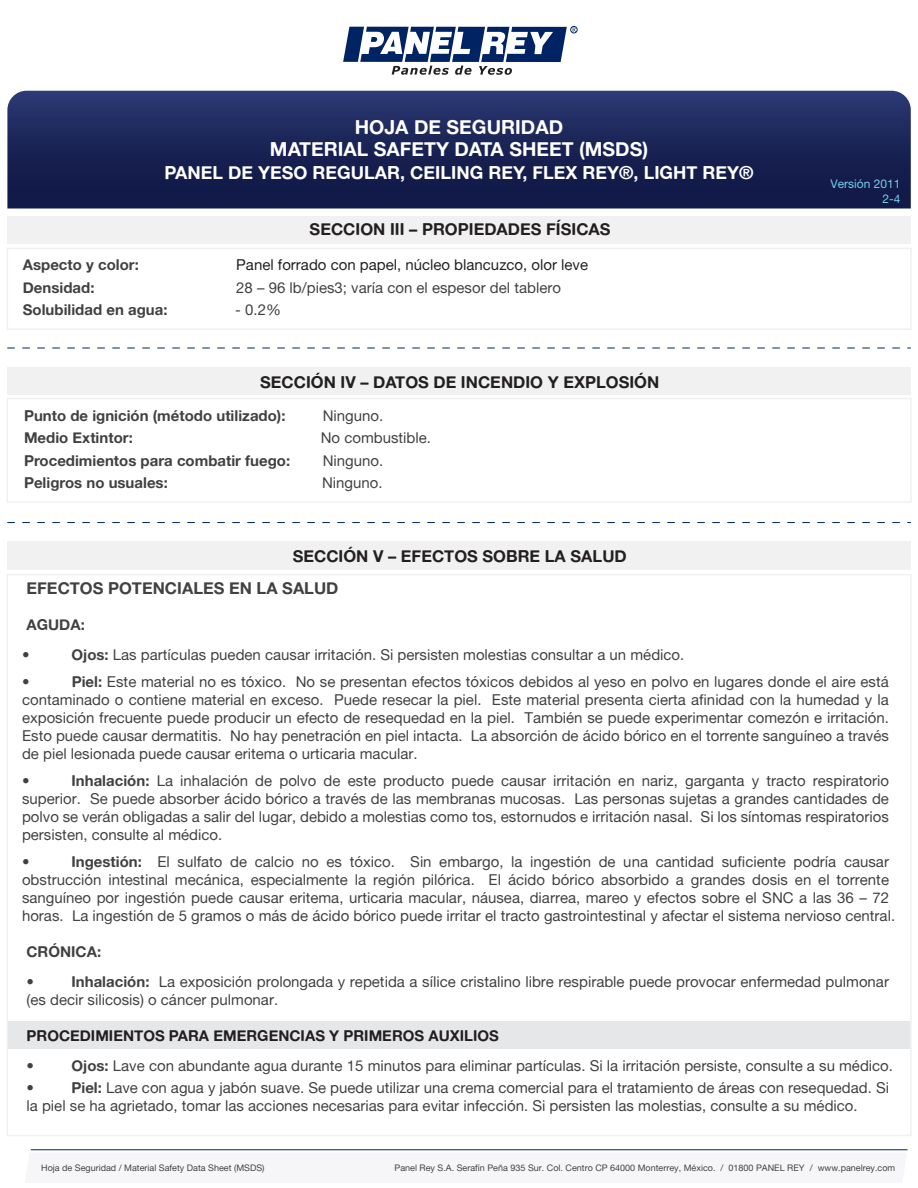
<style>
.page{position:relative;width:918px;height:1188px;background:#fff}
.page>*{position:absolute;margin:0;border:0;box-sizing:border-box;transform-origin:0 0}
.t1{font:19.5px/22.5px "Alte Haas Grotesk Bold";color:#fff;text-align:center}
.t2{font:18px "Alte Haas Grotesk Bold";color:#fff}
.t3{font:16.5px "Alte Haas Grotesk Bold";color:#231f20}
.t4{font:16.5px "Alte Haas Grotesk Bold";color:#414042}
.t5{font:15px/18px "Alte Haas Grotesk";color:#414042}
.t6{font:15px "Alte Haas Grotesk Bold";color:#414042}
.t7{font:15px "Alte Haas Grotesk Bold";color:#231f20}
.t8{font:15px "Alte Haas Grotesk";color:#231f20}
.t9{font:12px/14.4px "Alte Haas Grotesk";color:#74d0f0;text-align:right}
.t10{font:9px "Alte Haas Grotesk";color:#414042}
.s1{font-family:"Alte Haas Grotesk Bold"}
</style>
<div class="page">
<div style="left:7px;top:367px;width:904px;height:28px;background:#f1f1f2"></div>
<svg style="left:7px;top:91px;width:904px;height:117px;background:#1b2558"></svg>
<div style="left:7px;top:398px;width:905px;height:105px;border:2px solid #f1f1f2"></div>
<div style="left:7px;top:542px;width:904px;height:28px;background:#f1f1f2"></div>
<div style="left:7px;top:1021px;width:904px;height:28px;background:#e6e7e8"></div>
<div style="left:570px;top:26px;width:8px;height:7px;border:1px solid #002364;border-radius:50%"></div>
<svg style="left:343px;top:26px;width:233px;height:49px"></svg>
<svg style="left:7px;top:522px;width:904px;height:1px"></svg>
<svg style="left:7px;top:348px;width:904px;height:1px"></svg>
<div style="left:7px;top:216px;width:904px;height:28px;background:#f1f1f2"></div>
<div style="left:7px;top:248px;width:905px;height:82px;border:2px solid #f1f1f2"></div>
<hr style="left:31px;top:1150px;width:877px;height:1px;background:#002364">
<h1 class="t1" style="left:270px;top:115px;width:380px">HOJA DE SEGURIDAD<br>MATERIAL SAFETY DATA SHEET (MSDS)</h1>
<p class="t2" style="left:164px;top:161px;width:591px">PANEL DE YESO REGULAR, CEILING REY, FLEX REY®, LIGHT REY®</p>
<p class="t3" style="left:310px;top:219px;width:302px">SECCION III – PROPIEDADES FÍSICAS</p>
<p class="t6" style="left:23px;top:255px;width:118px">Aspecto y color:</p>
<p class="t8" style="left:236px;top:256px;width:353px">Panel forrado con papel, núcleo blancuzco, olor leve</p>
<p class="t6" style="left:23px;top:278px;width:73px">Densidad:</p>
<p class="t5" style="left:236px;top:278px;width:326px">28 – 96 lb/pies3; varía con el espesor del tablero</p>
<p class="t6" style="left:23px;top:300px;width:146px">Solubilidad en agua:</p>
<p class="t5" style="left:235px;top:301px;width:47px">- 0.2%</p>
<p class="t3" style="left:260px;top:372px;width:401px">SECCIÓN IV – DATOS DE INCENDIO Y EXPLOSIÓN</p>
<p class="t6" style="left:24px;top:406px;width:263px">Punto de ignición (método utilizado):</p>
<p class="t5" style="left:323px;top:406px;width:62px">Ninguno.</p>
<p class="t6" style="left:24px;top:429px;width:110px">Medio Extintor:</p>
<p class="t5" style="left:321px;top:429px;width:112px">No combustible.</p>
<p class="t6" style="left:24px;top:451px;width:268px">Procedimientos para combatir fuego:</p>
<p class="t5" style="left:323px;top:451px;width:62px">Ninguno.</p>
<p class="t6" style="left:24px;top:474px;width:145px">Peligros no usuales:</p>
<p class="t5" style="left:322px;top:474px;width:62px">Ninguno.</p>
<p class="t9" style="left:830px;top:177px;width:72px">Versión 2011<br>2-4</p>
<p class="t3" style="left:293px;top:546px;width:336px">SECCIÓN V – EFECTOS SOBRE LA SALUD</p>
<p class="t4" style="left:27px;top:578px;width:314px">EFECTOS POTENCIALES EN LA SALUD</p>
<p class="t6" style="left:27px;top:615px;width:60px">AGUDA:</p>
<p class="t5" style="left:22px;top:645px;width:9px">•</p>
<p class="t5" style="left:72px;top:645px;width:614px"><span class="s1">Ojos:</span> Las partículas pueden causar irritación. Si persisten molestias consultar a un médico.</p>
<p class="t5" style="left:22px;top:672px;width:9px">•</p>
<p class="t5" style="left:22px;top:672px;width:869px;text-align:justify;text-indent:50px"><span class="s1">Piel:</span> Este material no es tóxico. No se presentan efectos tóxicos debidos al yeso en polvo en lugares donde el aire está contaminado o contiene material en exceso. Puede resecar la piel. Este material presenta cierta afinidad con la humedad y la exposición frecuente puede producir un efecto de resequedad en la piel. También se puede experimentar comezón e irritación.<br>Esto puede causar dermatitis. No hay penetración en piel intacta. La absorción de ácido bórico en el torrente sanguíneo a través de piel lesionada puede causar eritema o urticaria macular.</p>
<p class="t5" style="left:22px;top:771px;width:9px">•</p>
<p class="t5" style="left:22px;top:771px;width:869px;text-align:justify;text-indent:50px"><span class="s1">Inhalación:</span> La inhalación de polvo de este producto puede causar irritación en nariz, garganta y tracto respiratorio superior. Se puede absorber ácido bórico a través de las membranas mucosas. Las personas sujetas a grandes cantidades de polvo se verán obligadas a salir del lugar, debido a molestias como tos, estornudos e irritación nasal. Si los síntomas respiratorios persisten, consulte al médico.</p>
<p class="t5" style="left:22px;top:852px;width:9px">•</p>
<p class="t5" style="left:22px;top:852px;width:875px;text-indent:50px"><span class="s1">Ingestión:</span> El sulfato de calcio no es tóxico. Sin embargo, la ingestión de una cantidad suficiente podría causar obstrucción intestinal mecánica, especialmente la región pilórica. El ácido bórico absorbido a grandes dosis en el torrente sanguíneo por ingestión puede causar eritema, urticaria macular, náusea, diarrea, mareo y efectos sobre el SNC a las 36 – 72 horas. La ingestión de 5 gramos o más de ácido bórico puede irritar el tracto gastrointestinal y afectar el sistema nervioso central.</p>
<p class="t6" style="left:27px;top:942px;width:76px">CRÓNICA:</p>
<p class="t5" style="left:27px;top:972px;width:9px">•</p>
<p class="t5" style="left:27px;top:972px;width:864px;text-indent:45px"><span class="s1">Inhalación:</span> La exposición prolongada y repetida a sílice cristalino libre respirable puede provocar enfermedad pulmonar (es decir silicosis) o cáncer pulmonar.</p>
<p class="t7" style="left:27px;top:1026px;width:474px">PROCEDIMIENTOS PARA EMERGENCIAS Y PRIMEROS AUXILIOS</p>
<p class="t5" style="left:27px;top:1056px;width:9px">•</p>
<p class="t5" style="left:72px;top:1056px;width:823px"><span class="s1">Ojos:</span> Lave con abundante agua durante 15 minutos para eliminar partículas. Si la irritación persiste, consulte a su médico.</p>
<p class="t5" style="left:27px;top:1079px;width:9px">•</p>
<p class="t5" style="left:27px;top:1079px;width:864px;text-indent:45px"><span class="s1">Piel:</span> Lave con agua y jabón suave. Se puede utilizar una crema comercial para el tratamiento de áreas con resequedad. Si la piel se ha agrietado, tomar las acciones necesarias para evitar infección. Si persisten las molestias, consulte a su médico.</p>
<p class="t10" style="left:41px;top:1162px;width:225px">Hoja de Seguridad / Material Safety Data Sheet (MSDS)</p>
<p class="t10" style="left:395px;top:1162px;width:502px">Panel Rey S.A. Serafín Peña 935 Sur. Col. Centro CP 64000 Monterrey, México. / 01800 PANEL REY / www.panelrey.com</p>
</div>
